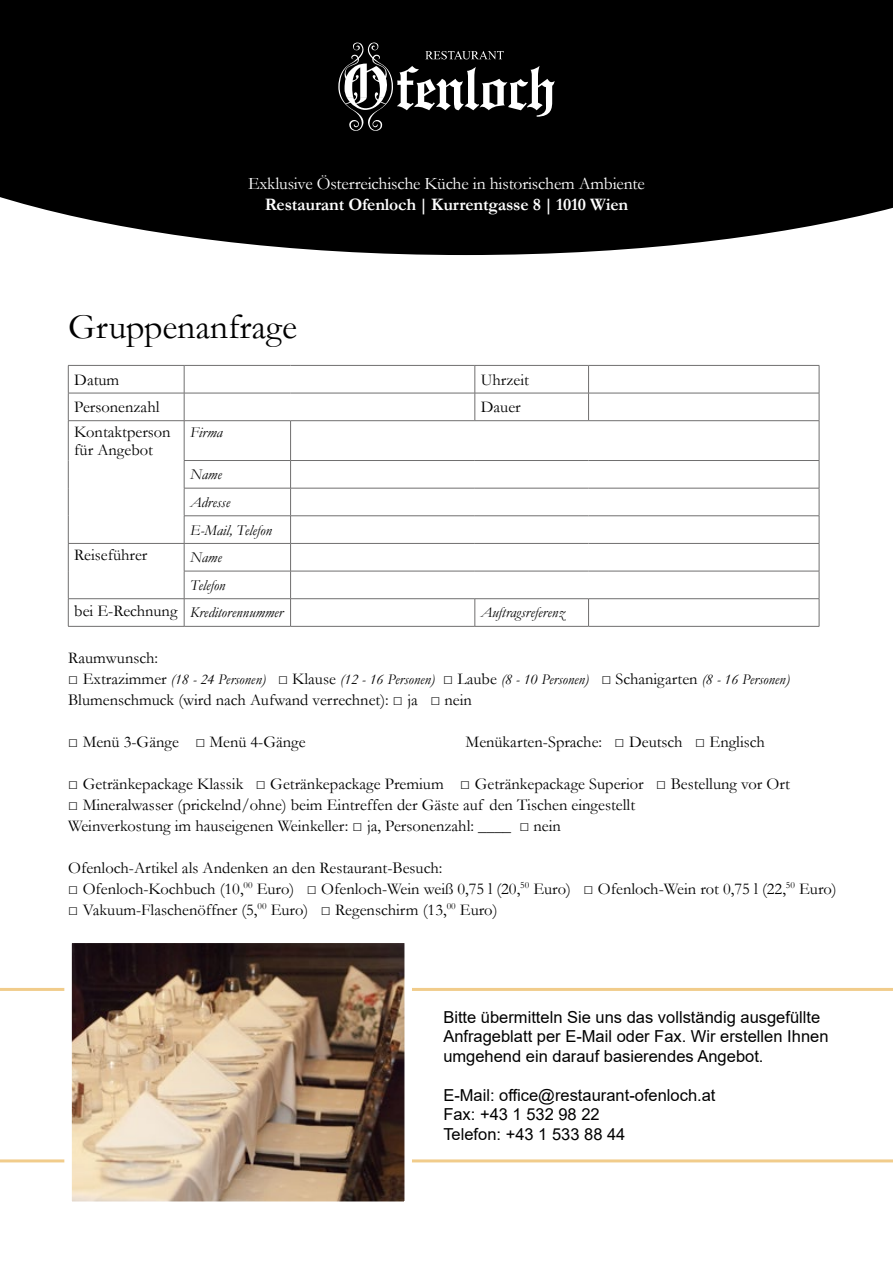
<style>
.page{position:relative;width:893px;height:1263px;background:#fff}
.page>*{position:absolute;margin:0;border:0;box-sizing:border-box;transform-origin:0 0}
.t1{font:36px "Garamond";letter-spacing:-.005em;color:#000}
.t2{font:17.7px "Garamond";letter-spacing:-.01em;color:#fff}
.t3{font:700 17.7px "Garamond";letter-spacing:-.01em;color:#fff}
.t4{font:16.5px/18px "Garamond";color:#000}
.t5{font:16.5px/19.5px "Arial";color:#000}
.t6{font:italic 15px/27.6px "Garamond";color:#000}
.s1{font-style:normal;font-size:16.5px}
.s2{font-family:"Arial";font-style:normal;font-size:16.5px}
.s3{font-family:"Arial"}
</style>
<div class="page">
<svg style="left:0;top:0;width:893px;height:256px;background:#131313"></svg>
<svg style="left:338px;top:43px;width:217px;height:88px"></svg>
<svg style="left:0;top:988px;width:893px;height:174px"></svg>
<hr style="left:68px;top:365px;width:116px;height:1px;background:#706f6f">
<hr style="left:184px;top:365px;width:107px;height:1px;background:#706f6f">
<hr style="left:291px;top:365px;width:184px;height:1px;background:#706f6f">
<hr style="left:475px;top:365px;width:114px;height:1px;background:#706f6f">
<hr style="left:589px;top:365px;width:230px;height:1px;background:#706f6f">
<hr style="left:68px;top:393px;width:116px;height:1px;background:#706f6f">
<svg style="left:68px;top:366px;width:1px;height:54px"></svg>
<hr style="left:184px;top:393px;width:107px;height:1px;background:#706f6f">
<svg style="left:184px;top:366px;width:1px;height:54px"></svg>
<hr style="left:291px;top:393px;width:184px;height:1px;background:#706f6f">
<hr style="left:475px;top:393px;width:114px;height:1px;background:#706f6f">
<svg style="left:475px;top:366px;width:1px;height:54px"></svg>
<hr style="left:589px;top:393px;width:230px;height:1px;background:#706f6f">
<svg style="left:588px;top:366px;width:1px;height:54px"></svg>
<svg style="left:819px;top:366px;width:1px;height:54px"></svg>
<hr style="left:68px;top:420px;width:116px;height:1px;background:#706f6f">
<hr style="left:68px;top:421px;width:1px;height:39px;background:#706f6f">
<hr style="left:184px;top:420px;width:107px;height:1px;background:#706f6f">
<hr style="left:184px;top:421px;width:1px;height:39px;background:#706f6f">
<hr style="left:291px;top:420px;width:184px;height:1px;background:#706f6f">
<hr style="left:290px;top:421px;width:1px;height:39px;background:#706f6f">
<hr style="left:475px;top:420px;width:114px;height:1px;background:#706f6f">
<hr style="left:589px;top:420px;width:230px;height:1px;background:#706f6f">
<hr style="left:819px;top:421px;width:1px;height:39px;background:#706f6f">
<hr style="left:184px;top:460px;width:107px;height:1px;background:#706f6f">
<hr style="left:291px;top:460px;width:184px;height:1px;background:#706f6f">
<hr style="left:475px;top:460px;width:114px;height:1px;background:#706f6f">
<hr style="left:589px;top:460px;width:230px;height:1px;background:#706f6f">
<hr style="left:184px;top:488px;width:107px;height:1px;background:#706f6f">
<hr style="left:291px;top:488px;width:184px;height:1px;background:#706f6f">
<hr style="left:475px;top:488px;width:114px;height:1px;background:#706f6f">
<hr style="left:589px;top:488px;width:230px;height:1px;background:#706f6f">
<hr style="left:184px;top:515px;width:107px;height:1px;background:#706f6f">
<hr style="left:291px;top:515px;width:184px;height:1px;background:#706f6f">
<hr style="left:475px;top:515px;width:114px;height:1px;background:#706f6f">
<hr style="left:589px;top:515px;width:230px;height:1px;background:#706f6f">
<hr style="left:68px;top:543px;width:116px;height:1px;background:#706f6f">
<hr style="left:184px;top:543px;width:107px;height:1px;background:#706f6f">
<hr style="left:291px;top:543px;width:184px;height:1px;background:#706f6f">
<hr style="left:475px;top:543px;width:114px;height:1px;background:#706f6f">
<hr style="left:589px;top:543px;width:230px;height:1px;background:#706f6f">
<hr style="left:184px;top:571px;width:107px;height:1px;background:#706f6f">
<hr style="left:291px;top:571px;width:184px;height:1px;background:#706f6f">
<hr style="left:475px;top:571px;width:114px;height:1px;background:#706f6f">
<hr style="left:589px;top:571px;width:230px;height:1px;background:#706f6f">
<hr style="left:68px;top:598px;width:116px;height:1px;background:#706f6f">
<svg style="left:68px;top:460px;width:1px;height:166px"></svg>
<hr style="left:184px;top:598px;width:107px;height:1px;background:#706f6f">
<svg style="left:184px;top:461px;width:1px;height:165px"></svg>
<hr style="left:291px;top:598px;width:184px;height:1px;background:#706f6f">
<svg style="left:290px;top:461px;width:1px;height:165px"></svg>
<hr style="left:475px;top:598px;width:114px;height:1px;background:#706f6f">
<svg style="left:475px;top:599px;width:1px;height:27px"></svg>
<hr style="left:589px;top:598px;width:230px;height:1px;background:#706f6f">
<svg style="left:588px;top:599px;width:1px;height:27px"></svg>
<svg style="left:819px;top:461px;width:1px;height:165px"></svg>
<hr style="left:68px;top:626px;width:116px;height:1px;background:#706f6f">
<hr style="left:184px;top:626px;width:107px;height:1px;background:#706f6f">
<hr style="left:291px;top:626px;width:184px;height:1px;background:#706f6f">
<hr style="left:475px;top:626px;width:114px;height:1px;background:#706f6f">
<hr style="left:589px;top:626px;width:230px;height:1px;background:#706f6f">
<img style="left:73px;top:944px;width:330px;height:256px">
<div style="left:64px;top:935px;width:348px;height:274px;border:8px solid #fff"></div>
<p class="t2" style="left:248px;top:171px;width:398px">Exklusive Österreichische Küche in historischem Ambiente</p>
<p class="t3" style="left:265px;top:192px;width:365px">Restaurant Ofenloch | Kurrentgasse 8 | 1010 Wien</p>
<h1 class="t1" style="left:68px;top:303px;width:231px">Gruppenanfrage</h1>
<p class="t4" style="left:74px;top:370px;width:47px">Datum</p>
<p class="t4" style="left:481px;top:370px;width:50px">Uhrzeit</p>
<p class="t4" style="left:74px;top:398px;width:87px">Personenzahl</p>
<p class="t4" style="left:481px;top:398px;width:41px">Dauer</p>
<p class="t4" style="left:74px;top:423px;width:98px">Kontaktperson für Angebot</p>
<p class="t6" style="left:190px;top:418px;width:34px">Firma</p>
<p class="t6" style="left:190px;top:460px;width:83px">Name<br>Adresse<br>E-Mail, Telefon</p>
<p class="t4" style="left:74px;top:546px;width:75px">Reiseführer</p>
<p class="t6" style="left:190px;top:543px;width:33px">Name</p>
<p class="t6" style="left:190px;top:571px;width:37px">Telefon</p>
<p class="t6" style="left:74px;top:598px;width:210px"><span class="s1">bei E-Rechnung</span> Kreditorennummer</p>
<p class="t6" style="left:481px;top:598px;width:85px">Auftragsreferenz</p>
<p class="t4" style="left:68px;top:648px;width:92px">Raumwunsch:</p>
<p class="t6" style="left:68px;top:665px;width:723px"><span class="s2">□</span> <span class="s1">Extrazimmer</span> (18 - 24 Personen) <span class="s2">□</span> <span class="s1">Klause</span> (12 - 16 Personen) <span class="s2">□</span> <span class="s1">Laube</span> (8 - 10 Personen) <span class="s2">□</span> <span class="s1">Schanigarten</span> (8 - 16 Personen)</p>
<p class="t4" style="left:68px;top:690px;width:405px">Blumenschmuck (wird nach Aufwand verrechnet): <span class="s3">□</span> ja <span class="s3">□</span> nein</p>
<p class="t4" style="left:68px;top:732px;width:239px"><span class="s3">□</span> Menü 3-Gänge <span class="s3">□</span> Menü 4-Gänge</p>
<p class="t4" style="left:466px;top:732px;width:301px">Menükarten-Sprache: <span class="s3">□</span> Deutsch <span class="s3">□</span> Englisch</p>
<p class="t4" style="left:68px;top:774px;width:723px"><span class="s3">□</span> Getränkepackage Klassik <span class="s3">□</span> Getränkepackage Premium <span class="s3">□</span> Getränkepackage Superior <span class="s3">□</span> Bestellung vor Ort</p>
<p class="t4" style="left:68px;top:793px;width:569px;line-height:21px"><span class="s3">□</span> Mineralwasser (prickelnd/ohne) beim Eintreffen der Gäste auf den Tischen eingestellt<br>Weinverkostung im hauseigenen Weinkeller: <span class="s3">□</span> ja, Personenzahl: ____ <span class="s3">□</span> nein</p>
<p class="t4" style="left:68px;top:858px;width:376px">Ofenloch-Artikel als Andenken an den Restaurant-Besuch:</p>
<p class="t4" style="left:68px;top:879px;width:770px"><span class="s3">□</span> Ofenloch-Kochbuch (10,<sup>00</sup> Euro) <span class="s3">□</span> Ofenloch-Wein weiß 0,75 l (20,<sup>50</sup> Euro) <span class="s3">□</span> Ofenloch-Wein rot 0,75 l (22,<sup>50</sup> Euro)</p>
<p class="t4" style="left:68px;top:900px;width:431px"><span class="s3">□</span> Vakuum-Flaschenöffner (5,<sup>00</sup> Euro) <span class="s3">□</span> Regenschirm (13,<sup>00</sup> Euro)</p>
<p class="t5" style="left:443px;top:1007px;width:387px">Bitte übermitteln Sie uns das vollständig ausgefüllte<br>Anfrageblatt per E-Mail oder Fax. Wir erstellen Ihnen umgehend ein darauf basierendes Angebot.</p>
<p class="t5" style="left:443px;top:1085px;width:274px">E-Mail: office@restaurant-ofenloch.at<br>Fax: +43 1 532 98 22<br>Telefon: +43 1 533 88 44</p>
</div>
